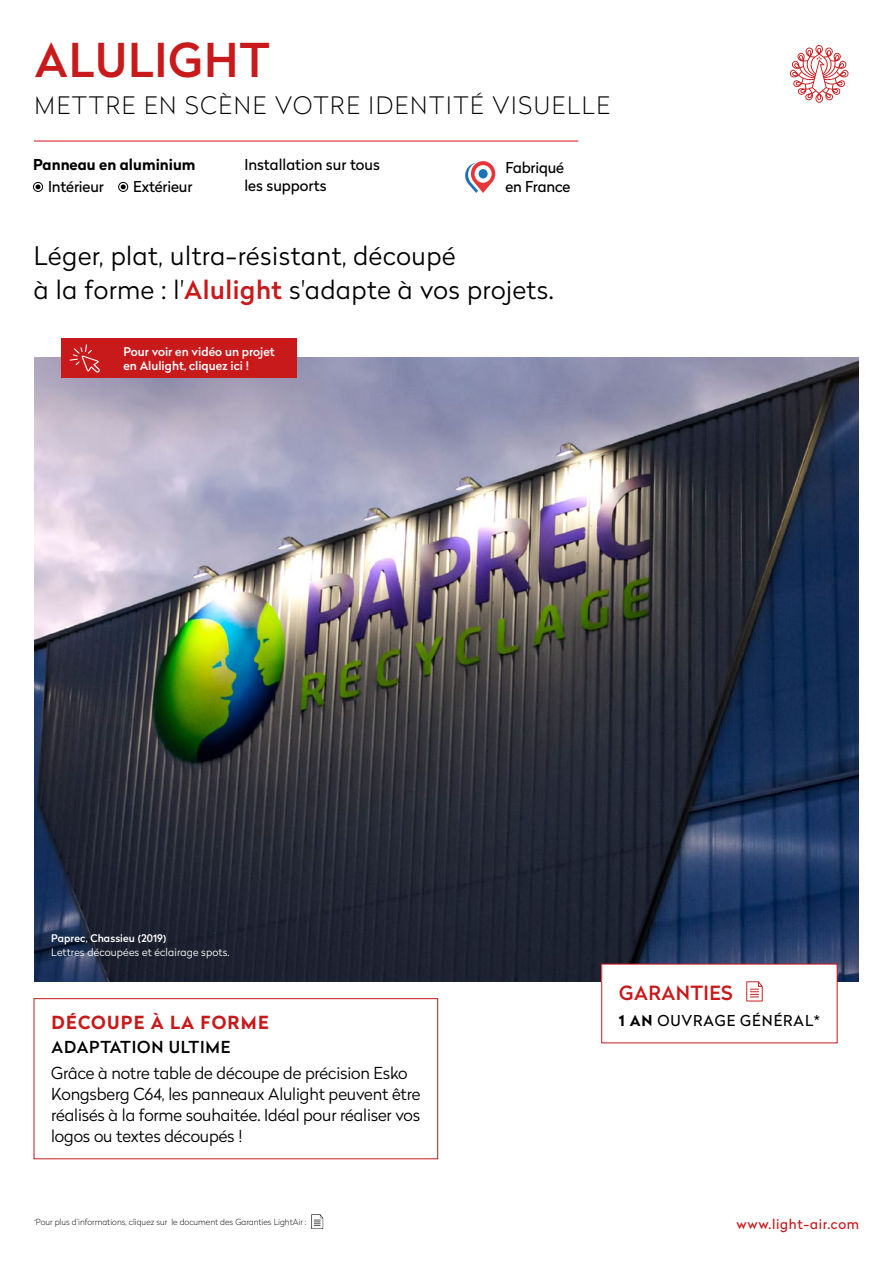
<style>
.page{position:relative;width:893px;height:1263px;background:#fff}
.page>*{position:absolute;margin:0;border:0;box-sizing:border-box;transform-origin:0 0}
.t1{font:500 46.5px "Radikal";letter-spacing:.02em;color:#c8191b}
.t2{font:300 25.5px/34.5px "Radikal";letter-spacing:.02em;color:#000}
.t3{font:100 24px "Radikal";letter-spacing:.07em;color:#000}
.t4{font:500 19.5px "Radikal";letter-spacing:.02em;color:#c8191b}
.t5{font:700 18px "Radikal";letter-spacing:.07em;color:#c8191b}
.t6{font:300 16.5px/21px "Radikal";letter-spacing:-.01em;color:#000}
.t7{font:500 16.5px "Radikal";letter-spacing:.05em;color:#000}
.t8{font:15px/19.5px "Radikal";color:#000}
.t9{font:15px "Radikal";letter-spacing:.06em;color:#000}
.t10{font:700 15px "Radikal";color:#000}
.t11{font:13.5px "Radikal";letter-spacing:.05em;color:#c8191b}
.t12{font:500 12px/13.5px "Radikal";color:#fff}
.t13{font:300 10.5px "Radikal";letter-spacing:.01em;color:#fff}
.t14{font:500 10.5px "Radikal";letter-spacing:.01em;color:#fff}
.t15{font:100 8.4px "Radikal";color:#000}
.s1{font-weight:500;color:#c8191b}
.s2{font-weight:700}
</style>
<div class="page">
<svg style="left:790px;top:45px;width:59px;height:58px"></svg>
<img style="left:34px;top:358px;width:825px;height:623px">
<div style="left:34px;top:998px;width:404px;height:161px;border:1px solid #c8191b"></div>
<div style="left:602px;top:964px;width:235px;height:79px;background:#fff"></div>
<svg style="left:746px;top:981px;width:17px;height:20px"></svg>
<svg style="left:465px;top:161px;width:30px;height:32px"></svg>
<div style="left:479px;top:169px;width:9px;height:9px;background:#1d71b8;border-radius:50%"></div>
<hr style="left:34px;top:141px;width:544px;height:1px;background:#d71117">
<div style="left:118px;top:182px;width:10px;height:10px;border:1px solid #000;border-radius:50%"></div>
<div style="left:33px;top:182px;width:10px;height:10px;border:1px solid #000;border-radius:50%"></div>
<svg style="left:121px;top:184px;width:5px;height:5px"></svg>
<svg style="left:36px;top:184px;width:5px;height:5px"></svg>
<svg style="left:311px;top:1214px;width:12px;height:15px"></svg>
<div style="left:61px;top:338px;width:235px;height:40px;background:#c8191b"></div>
<svg style="left:70px;top:344px;width:30px;height:29px"></svg>
<h1 class="t1" style="left:35px;top:26px;width:236px">ALULIGHT</h1>
<h3 class="t3" style="left:34px;top:88px;width:577px">METTRE EN SCÈNE VOTRE IDENTITÉ VISUELLE</h3>
<p class="t10" style="left:33px;top:154px;width:164px">Panneau en aluminium</p>
<p class="t8" style="left:244px;top:155px;width:137px">Installation sur tous</p>
<p class="t8" style="left:48px;top:176px;width:57px">Intérieur</p>
<p class="t8" style="left:133px;top:176px;width:61px">Extérieur</p>
<p class="t8" style="left:244px;top:176px;width:84px">les supports</p>
<p class="t8" style="left:505px;top:157px;width:67px">Fabriqué en France</p>
<h2 class="t2" style="left:34px;top:237px;width:521px">Léger, plat, ultra-résistant, découpé<br>à la forme : l'<span class="s1">Alulight</span> s'adapte à vos projets.</h2>
<p class="t12" style="left:123px;top:345px;width:153px">Pour voir en vidéo un projet en Alulight, cliquez ici !</p>
<p class="t14" style="left:51px;top:931px;width:117px">Paprec, Chassieu (2019)</p>
<p class="t13" style="left:51px;top:945px;width:180px">Lettres découpées et éclairage spots.</p>
<p class="t5" style="left:52px;top:1009px;width:219px">DÉCOUPE À LA FORME</p>
<p class="t7" style="left:52px;top:1035px;width:181px">ADAPTATION ULTIME</p>
<p class="t6" style="left:51px;top:1062px;width:371px">Grâce à notre table de découpe de précision Esko Kongsberg C64, les panneaux Alulight peuvent être réalisés à la forme souhaitée. Idéal pour réaliser vos logos ou textes découpés !</p>
<p class="t15" style="left:34px;top:1216px;width:274px"><sup>*</sup>Pour plus d’informations, cliquez sur le document des Garanties LightAir :</p>
<p class="t4" style="left:619px;top:979px;width:115px">GARANTIES</p>
<p class="t9" style="left:619px;top:1009px;width:202px"><span class="s2">1 AN</span> OUVRAGE GÉNÉRAL*</p>
<p class="t11" style="left:736px;top:1214px;width:124px">www.light-air.com</p>
</div>
